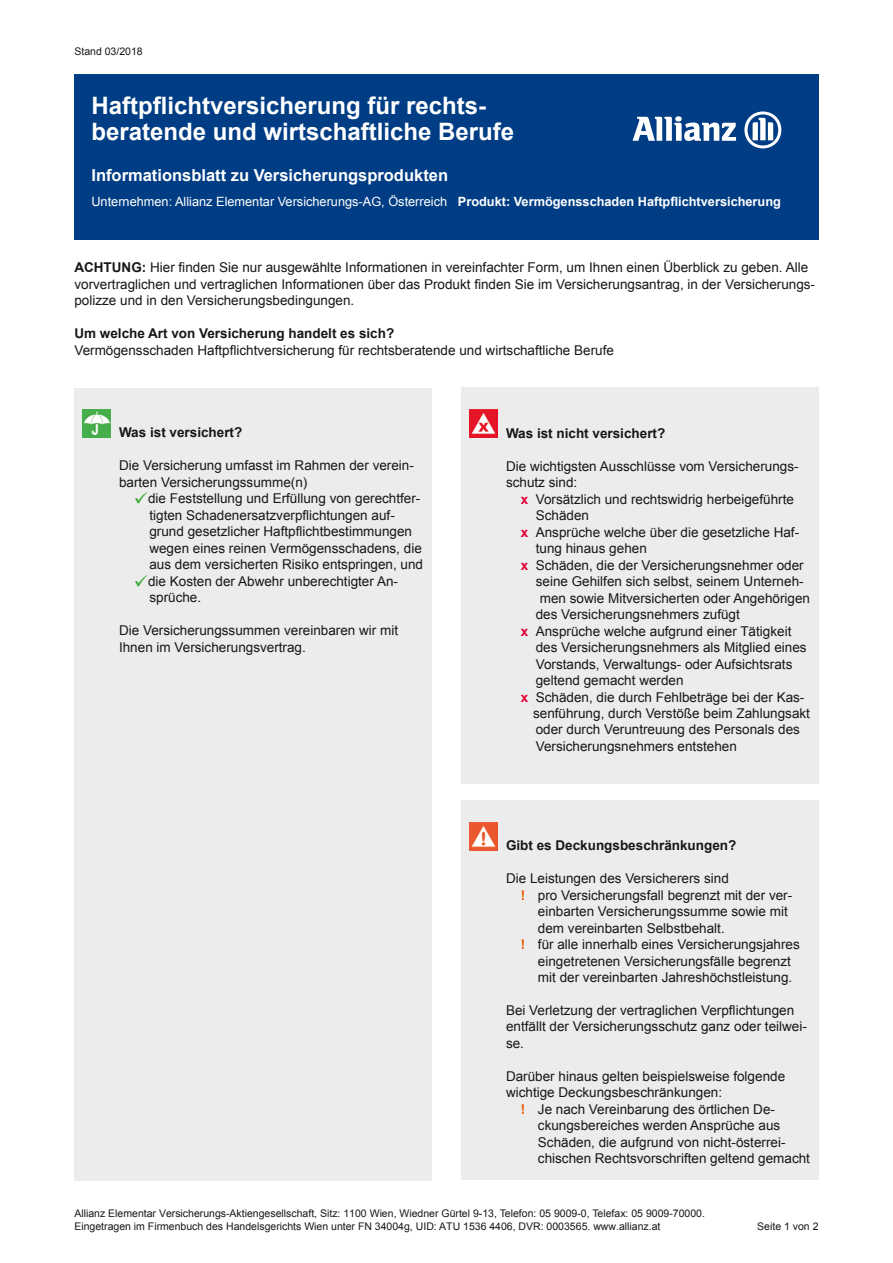
<style>
.page{position:relative;width:893px;height:1263px;background:#fff}
.page>*{position:absolute;margin:0;border:0;box-sizing:border-box;transform-origin:0 0}
.t1{font:700 24px/25.5px "Arial";color:#fff}
.t2{font:700 16.5px "Arial";color:#fff}
.t3{font:13.5px/16.5px "Arial";color:#181716}
.t4{font:700 13.5px "Arial";color:#181716}
.t5{font:12.75px "Arial";color:#fff}
.t6{font:10.5px/12.8px "Arial";color:#181716}
.s1{font-weight:700}
.s2{color:#37aa32}
.s3{font-weight:700;color:#e40038}
.s4{font-weight:700;color:#ea5901}
</style>
<div class="page">
<div style="left:74px;top:388px;width:358px;height:792px;background:#ececec"></div>
<div style="left:74px;top:74px;width:745px;height:165px;background:#003d84"></div>
<img style="left:83px;top:410px;width:28px;height:27px">
<div style="left:461px;top:388px;width:358px;height:396px;background:#ececec"></div>
<div style="left:461px;top:800px;width:358px;height:380px;background:#ececec"></div>
<img style="left:470px;top:410px;width:27px;height:27px">
<img style="left:470px;top:822px;width:27px;height:28px">
<svg style="left:632px;top:116px;width:104px;height:25px"></svg>
<svg style="left:744px;top:111px;width:37px;height:37px"></svg>
<p class="t6" style="left:74px;top:45px;width:70px">Stand 03/2018</p>
<h1 class="t1" style="left:91px;top:94px;width:424px">Haftpflichtversicherung für rechts&shy;beratende und wirtschaftliche Berufe</h1>
<p class="t2" style="left:91px;top:164px;width:358px">Informationsblatt zu Versicherungsprodukten</p>
<p class="t5" style="left:91px;top:193px;width:691px">Unternehmen: Allianz Elementar Versicherungs-AG, Österreich <span class="s1">Produkt: Vermögensschaden Haftpflichtversicherung</span></p>
<p class="t3" style="left:74px;top:260px;width:742px"><span class="s1">ACHTUNG:</span> Hier finden Sie nur ausgewählte Informationen in vereinfachter Form, um Ihnen einen Überblick zu geben. Alle vorvertraglichen und vertraglichen Informationen über das Produkt finden Sie im Versicherungsantrag, in der Versicherungs&shy;polizze und in den Versicherungsbedingungen.</p>
<p class="t4" style="left:74px;top:325px;width:321px">Um welche Art von Versicherung handelt es sich?</p>
<p class="t3" style="left:74px;top:342px;width:541px">Vermögensschaden Haftpflichtversicherung für rechtsberatende und wirtschaftliche Berufe</p>
<p class="t4" style="left:119px;top:424px;width:125px">Was ist versichert?</p>
<p class="t3" style="left:119px;top:458px;width:296px">Die Versicherung umfasst im Rahmen der verein&shy;barten Versicherungssumme(n)</p>
<p class="t3" style="left:149px;top:491px;width:275px;text-indent:-15px"><span class="s2">✓</span>die Feststellung und Erfüllung von gerechtfer&shy;tigten Schadenersatzverpflichtungen auf&shy;grund gesetzlicher Haftpflichtbestimmungen wegen eines reinen Vermögensschadens, die aus dem versicherten Risiko entspringen, und</p>
<p class="t3" style="left:149px;top:573px;width:250px;text-indent:-15px"><span class="s2">✓</span>die Kosten der Abwehr unberechtigter An&shy;sprüche.</p>
<p class="t3" style="left:119px;top:623px;width:281px">Die Versicherungssummen vereinbaren wir mit<br>Ihnen im Versicherungsvertrag.</p>
<p class="t4" style="left:506px;top:424px;width:161px">Was ist nicht versichert?</p>
<p class="t3" style="left:506px;top:458px;width:294px">Die wichtigsten Ausschlüsse vom Versicherungs&shy;schutz sind:</p>
<p class="t3" style="left:521px;top:491px;width:274px"><span class="s3">x</span> Vorsätzlich und rechtswidrig herbeigeführte</p>
<p class="t3" style="left:536px;top:507px;width:55px">Schäden</p>
<p class="t3" style="left:521px;top:524px;width:280px"><span class="s3">x</span> Ansprüche welche über die gesetzliche Haf-</p>
<p class="t3" style="left:536px;top:540px;width:113px">tung hinaus gehen</p>
<p class="t3" style="left:521px;top:557px;width:284px"><span class="s3">x</span> Schäden, die der Versicherungsnehmer oder</p>
<p class="t3" style="left:536px;top:573px;width:269px">seine Gehilfen sich selbst, seinem Unterneh-</p>
<p class="t3" style="left:540px;top:590px;width:272px">men sowie Mitversicherten oder Angehörigen</p>
<p class="t3" style="left:536px;top:606px;width:206px">des Versicherungsnehmers zufügt</p>
<p class="t3" style="left:521px;top:623px;width:272px"><span class="s3">x</span> Ansprüche welche aufgrund einer Tätigkeit</p>
<p class="t3" style="left:536px;top:639px;width:272px">des Versicherungsnehmers als Mitglied eines</p>
<p class="t3" style="left:536px;top:656px;width:258px">Vorstands, Verwaltungs- oder Aufsichtsrats</p>
<p class="t3" style="left:536px;top:672px;width:149px">geltend gemacht werden</p>
<p class="t3" style="left:521px;top:689px;width:285px"><span class="s3">x</span> Schäden, die durch Fehlbeträge bei der Kas-</p>
<p class="t3" style="left:533px;top:705px;width:278px">senführung, durch Verstöße beim Zahlungsakt</p>
<p class="t3" style="left:536px;top:722px;width:266px">oder durch Veruntreuung des Personals des</p>
<p class="t3" style="left:536px;top:738px;width:203px">Versicherungsnehmers entstehen</p>
<p class="t4" style="left:506px;top:836px;width:232px">Gibt es Deckungsbeschränkungen?</p>
<p class="t3" style="left:506px;top:870px;width:224px">Die Leistungen des Versicherers sind</p>
<p class="t3" style="left:521px;top:887px;width:273px"><span class="s4">!</span> pro Versicherungsfall begrenzt mit der ver-</p>
<p class="t3" style="left:538px;top:903px;width:251px">einbarten Versicherungssumme sowie mit</p>
<p class="t3" style="left:538px;top:920px;width:188px">dem vereinbarten Selbstbehalt.</p>
<p class="t3" style="left:521px;top:936px;width:280px"><span class="s4">!</span> für alle innerhalb eines Versicherungsjahres</p>
<p class="t3" style="left:538px;top:953px;width:254px">eingetretenen Versicherungsfälle begrenzt</p>
<p class="t3" style="left:538px;top:969px;width:256px">mit der vereinbarten Jahreshöchstleistung.</p>
<p class="t3" style="left:506px;top:1002px;width:302px">Bei Verletzung der vertraglichen Verpflichtungen entfällt der Versicherungsschutz ganz oder teilwei&shy;se.</p>
<p class="t3" style="left:506px;top:1068px;width:281px">Darüber hinaus gelten beispielsweise folgende wichtige Deckungsbeschränkungen:</p>
<p class="t3" style="left:538px;top:1101px;width:274px;text-indent:-17px"><span class="s4">!</span> Je nach Vereinbarung des örtlichen De&shy;ckungsbereiches werden Ansprüche aus Schäden, die aufgrund von nicht-österrei&shy;chischen Rechtsvorschriften geltend gemacht</p>
<p class="t6" style="left:74px;top:1207px;width:632px">Allianz Elementar Versicherungs-Aktiengesellschaft, Sitz: 1100 Wien, Wiedner Gürtel 9-13, Telefon: 05 9009-0, Telefax: 05 9009-70000.<br>Eingetragen im Firmenbuch des Handelsgerichts Wien unter FN 34004g, UID: ATU 1536 4406, DVR: 0003565. www.allianz.at</p>
<p class="t6" style="left:757px;top:1219px;width:63px">Seite 1 von 2</p>
</div>
